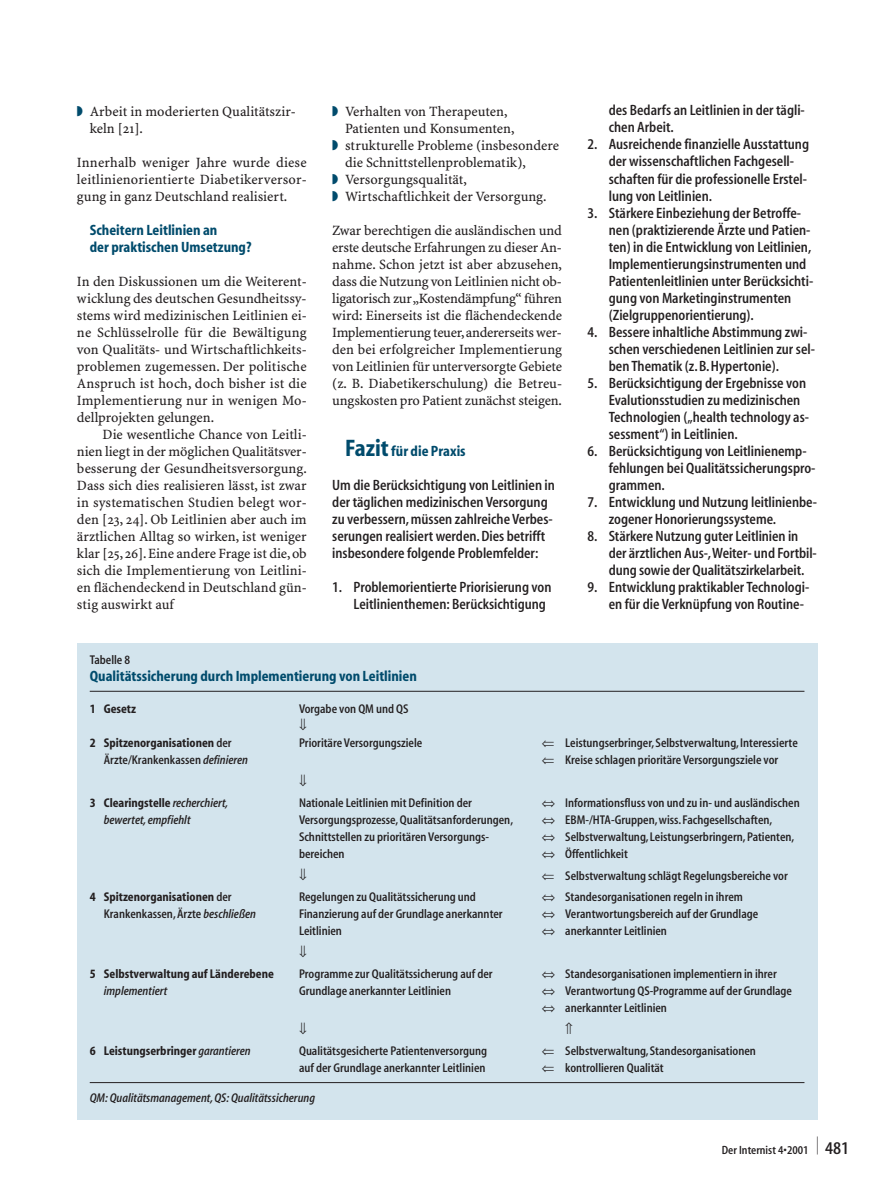
<style>
.page{position:relative;width:893px;height:1178px;background:#fff}
.page>*{position:absolute;margin:0;border:0;box-sizing:border-box;transform-origin:0 0}
.t1{font:600 condensed 15px/17px "S Myriad";color:#231f20}
.t2{font:700 condensed 15px/17px "S Myriad";color:#004b6c}
.t3{font:14.25px/17px "S Minion Plus";color:#231f20;text-align:justify}
.t4{font:600 condensed 12.75px/17px "S Myriad";color:#231f20}
.t5{font:700 condensed 12.75px "S Myriad";color:#231f20}
.t6{font:italic 600 condensed 12.75px "S Myriad";color:#231f20}
.t7{font:600 condensed 12px "S Myriad";color:#231f20}
.s1{color:#004b6c}
.s2{font-size:24px}
.s3{font-weight:600}
.s4{font-style:italic}
.s5{font-weight:600;font-style:italic}
.s6{font-size:18px}
</style>
<div class="page">
<div style="left:77px;top:642px;width:740px;height:477px;background:#d3e4ed"></div>
<hr style="left:90px;top:691px;width:714px;height:1px;background:#231f20">
<hr style="left:90px;top:1082px;width:714px;height:1px;background:#231f20">
<p class="t3" style="left:90px;top:104px;width:208px;text-indent:-13px"><span class="s1">◗</span> Arbeit in moderierten Qualitätszir&shy;keln [21].</p>
<p class="t3" style="left:77px;top:155px;width:231px">Innerhalb weniger Jahre wurde diese leitlinienorientierte Diabetikerversor&shy;gung in ganz Deutschland realisiert.</p>
<p class="t2" style="left:90px;top:223px;width:163px">Scheitern Leitlinien an<br>der praktischen Umsetzung?</p>
<p class="t3" style="left:77px;top:274px;width:231px">In den Diskussionen um die Weiterent&shy;wicklung des deutschen Gesundheitssy&shy;stems wird medizinischen Leitlinien ei&shy;ne Schlüsselrolle für die Bewältigung von Qualitäts- und Wirtschaftlichkeits&shy;problemen zugemessen. Der politische Anspruch ist hoch, doch bisher ist die Implementierung nur in wenigen Mo&shy;dellprojekten gelungen.</p>
<p class="t3" style="left:77px;top:427px;width:231px;text-indent:26px">Die wesentliche Chance von Leitli&shy;nien liegt in der möglichen Qualitätsver&shy;besserung der Gesundheitsversorgung.<br>Dass sich dies realisieren lässt, ist zwar in systematischen Studien belegt wor&shy;den [23, 24]. Ob Leitlinien aber auch im ärztlichen Alltag so wirken, ist weniger klar [25, 26]. Eine andere Frage ist die, ob sich die Implementierung von Leitlini&shy;en flächendeckend in Deutschland gün&shy;stig auswirkt auf</p>
<p class="t3" style="left:332px;top:104px;width:177px"><span class="s1">◗</span> Verhalten von Therapeuten,</p>
<p class="t3" style="left:345px;top:121px;width:171px">Patienten und Konsumenten,</p>
<p class="t3" style="left:332px;top:138px;width:228px"><span class="s1">◗</span> strukturelle Probleme (insbesondere</p>
<p class="t3" style="left:345px;top:155px;width:182px">die Schnittstellenproblematik),</p>
<p class="t3" style="left:332px;top:172px;width:136px"><span class="s1">◗</span> Versorgungsqualität,</p>
<p class="t3" style="left:332px;top:189px;width:216px"><span class="s1">◗</span> Wirtschaftlichkeit der Versorgung.</p>
<p class="t3" style="left:332px;top:223px;width:231px">Zwar berechtigen die ausländischen und erste deutsche Erfahrungen zu dieser An&shy;nahme. Schon jetzt ist aber abzusehen, dass die Nutzung von Leitlinien nicht ob&shy;ligatorisch zur „Kostendämpfung“ führen wird: Einerseits ist die flächendeckende Implementierung teuer,andererseits wer&shy;den bei erfolgreicher Implementierung von Leitlinien für unterversorgte Gebiete (z. B. Diabetikerschulung) die Betreu&shy;ungskosten pro Patient zunächst steigen.</p>
<p class="t2" style="left:345px;top:444px;width:122px"><span class="s2">Fazit</span> für die Praxis</p>
<p class="t1" style="left:332px;top:478px;width:224px">Um die Berücksichtigung von Leitlinien in der täglichen medizinischen Versorgung zu verbessern, müssen zahlreiche Verbes&shy;serungen realisiert werden.Dies betrifft insbesondere folgende Problemfelder:</p>
<p class="t1" style="left:353px;top:580px;width:199px;text-indent:-21px">1. Problemorientierte Priorisierung von<br>Leitlinienthemen: Berücksichtigung</p>
<p class="t1" style="left:608px;top:103px;width:198px">des Bedarfs an Leitlinien in der tägli&shy;chen Arbeit.</p>
<p class="t1" style="left:608px;top:137px;width:202px;text-indent:-21px">2. Ausreichende finanzielle Ausstattung der wissenschaftlichen Fachgesell&shy;schaften für die professionelle Erstel&shy;lung von Leitlinien.</p>
<p class="t1" style="left:608px;top:205px;width:206px;text-indent:-21px">3. Stärkere Einbeziehung der Betroffe&shy;nen (praktizierende Ärzte und Patien&shy;ten) in die Entwicklung von Leitlinien, Implementierungsinstrumenten und Patientenleitlinien unter Berücksichti&shy;gung von Marketinginstrumenten (Zielgruppenorientierung).</p>
<p class="t1" style="left:608px;top:324px;width:208px;text-indent:-21px">4. Bessere inhaltliche Abstimmung zwi&shy;schen verschiedenen Leitlinien zur sel&shy;ben Thematik (z.B.Hypertonie).</p>
<p class="t1" style="left:608px;top:375px;width:202px;text-indent:-21px">5. Berücksichtigung der Ergebnisse von Evalutionsstudien zu medizinischen Technologien („health technology as&shy;sessment“) in Leitlinien.</p>
<p class="t1" style="left:608px;top:443px;width:208px;text-indent:-21px">6. Berücksichtigung von Leitlinienemp&shy;fehlungen bei Qualitätssicherungspro&shy;grammen.</p>
<p class="t1" style="left:608px;top:495px;width:210px;text-indent:-21px">7. Entwicklung und Nutzung leitlinienbe&shy;zogener Honorierungssysteme.</p>
<p class="t1" style="left:608px;top:529px;width:210px;text-indent:-21px">8. Stärkere Nutzung guter Leitlinien in der ärztlichen Aus-,Weiter- und Fortbil&shy;dung sowie der Qualitätszirkelarbeit.</p>
<p class="t1" style="left:608px;top:580px;width:202px;text-indent:-21px">9. Entwicklung praktikabler Technologi&shy;en für die Verknüpfung von Routine-</p>
<p class="t4" style="left:90px;top:652px;width:42px">Tabelle 8</p>
<p class="t2" style="left:90px;top:669px;width:329px">Qualitätssicherung durch Implementierung von Leitlinien</p>
<p class="t5" style="left:90px;top:704px;width:48px">1 Gesetz</p>
<p class="t4" style="left:299px;top:701px;width:111px">Vorgabe von QM und QS</p>
<p class="t5" style="left:90px;top:738px;width:143px">2 Spitzenorganisationen <span class="s3">der</span></p>
<p class="t4" style="left:299px;top:735px;width:125px">Prioritäre Versorgungsziele</p>
<p class="t4" style="left:541px;top:735px;width:257px">⇐ Leistungserbringer, Selbstverwaltung, Interessierte</p>
<p class="t4" style="left:104px;top:752px;width:146px">Ärzte/Krankenkassen <span class="s4">definieren</span></p>
<p class="t4" style="left:541px;top:752px;width:238px">⇐ Kreise schlagen prioritäre Versorgungsziele vor</p>
<p class="t5" style="left:90px;top:798px;width:140px">3 Clearingstelle <span class="s5">recherchiert,</span></p>
<p class="t4" style="left:299px;top:795px;width:174px">Nationale Leitlinien mit Definition der</p>
<p class="t4" style="left:541px;top:795px;width:259px">⇔ Informationsfluss von und zu in- und ausländischen</p>
<p class="t6" style="left:104px;top:815px;width:88px">bewertet, empfiehlt</p>
<p class="t4" style="left:299px;top:812px;width:215px">Versorgungsprozesse, Qualitätsanforderungen,</p>
<p class="t4" style="left:541px;top:812px;width:232px">⇔ EBM-/HTA-Gruppen, wiss.Fachgesellschaften,</p>
<p class="t4" style="left:299px;top:829px;width:191px">Schnittstellen zu prioritären Versorgungs-</p>
<p class="t4" style="left:541px;top:829px;width:254px">⇔ Selbstverwaltung, Leistungserbringern, Patienten,</p>
<p class="t4" style="left:299px;top:846px;width:47px">bereichen</p>
<p class="t4" style="left:541px;top:846px;width:88px">⇔ Öffentlichkeit</p>
<p class="t4" style="left:541px;top:868px;width:247px">⇐ Selbstverwaltung schlägt Regelungsbereiche vor</p>
<p class="t5" style="left:90px;top:892px;width:143px">4 Spitzenorganisationen <span class="s3">der</span></p>
<p class="t4" style="left:299px;top:889px;width:178px">Regelungen zu Qualitätssicherung und</p>
<p class="t4" style="left:541px;top:889px;width:203px">⇔ Standesorganisationen regeln in ihrem</p>
<p class="t4" style="left:104px;top:906px;width:154px">Krankenkassen, Ärzte <span class="s4">beschließen</span></p>
<p class="t4" style="left:299px;top:906px;width:205px">Finanzierung auf der Grundlage anerkannter</p>
<p class="t4" style="left:541px;top:906px;width:218px">⇔ Verantwortungsbereich auf der Grundlage</p>
<p class="t4" style="left:299px;top:923px;width:44px">Leitlinien</p>
<p class="t4" style="left:541px;top:923px;width:127px">⇔ anerkannter Leitlinien</p>
<p class="t5" style="left:90px;top:969px;width:186px">5 Selbstverwaltung auf Länderebene</p>
<p class="t4" style="left:299px;top:966px;width:195px">Programme zur Qualitätssicherung auf der</p>
<p class="t4" style="left:541px;top:966px;width:236px">⇔ Standesorganisationen implementiern in ihrer</p>
<p class="t6" style="left:104px;top:986px;width:65px">implementiert</p>
<p class="t4" style="left:299px;top:983px;width:154px">Grundlage anerkannter Leitlinien</p>
<p class="t4" style="left:541px;top:983px;width:252px">⇔ Verantwortung QS-Programme auf der Grundlage ⇔ anerkannter Leitlinien</p>
<p class="t5" style="left:90px;top:1046px;width:162px">6 Leistungserbringer <span class="s5">garantieren</span></p>
<p class="t4" style="left:299px;top:1043px;width:189px">Qualitätsgesicherte Patientenversorgung</p>
<p class="t4" style="left:541px;top:1043px;width:216px">⇐ Selbstverwaltung, Standesorganisationen</p>
<p class="t4" style="left:299px;top:1060px;width:188px">auf der Grundlage anerkannter Leitlinien</p>
<p class="t4" style="left:541px;top:1060px;width:124px">⇐ kontrollieren Qualität</p>
<p class="t6" style="left:90px;top:1093px;width:227px">QM: Qualitätsmanagement, QS: Qualitätssicherung</p>
<p class="t7" style="left:721px;top:1144px;width:129px">Der Internist 4•2001 <sup>|</sup> <span class="s6">481</span></p>
</div>
